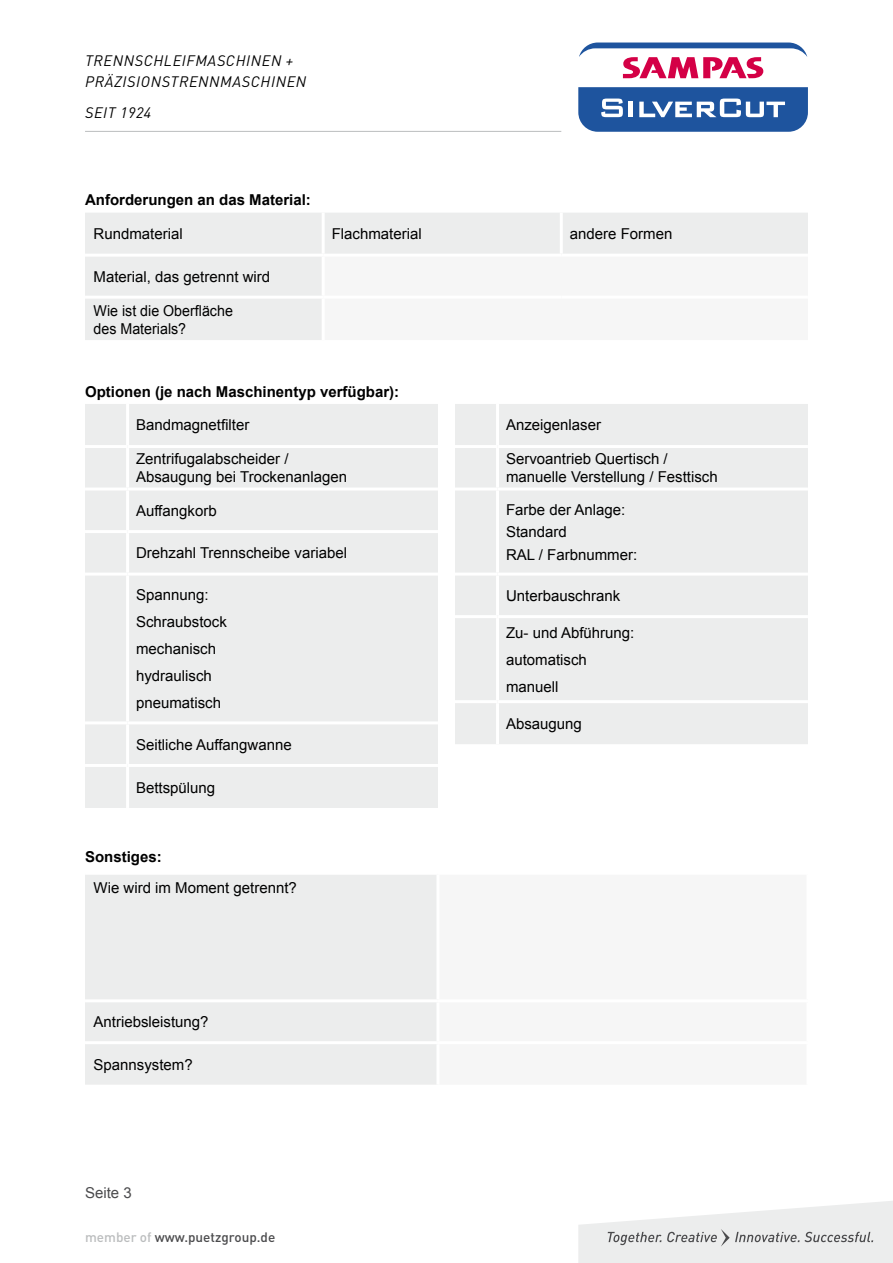
<style>
.page{position:relative;width:893px;height:1263px;background:#fff}
.page>*{position:absolute;margin:0;border:0;box-sizing:border-box;transform-origin:0 0}
.t1{font:15px/27px "Arial";color:#000}
.t2{font:700 15px "Arial";color:#000}
.t3{font:italic 15px/21px "DIN Pro";letter-spacing:.04em;color:#000}
.t4{font:15px/18px "Arial";color:#000;scale:.95 1}
.t5{font:15px "Arial";color:#4b4b4d}
.t6{font:500 13.5px "DIN Pro";color:#4b4b4d}
.s1{color:#bbbdbe}
</style>
<div class="page">
<svg style="left:578px;top:87px;width:230px;height:45px;background:#4370ae"></svg>
<svg style="left:579px;top:43px;width:228px;height:35px"></svg>
<svg style="left:578px;top:1201px;width:315px;height:62px"></svg>
<hr style="left:85px;top:131px;width:476px;height:1px;background:#bbbdbe">
<div style="left:85px;top:875px;width:351px;height:210px;background:#eceded"></div>
<hr style="left:85px;top:999px;width:353px;height:3px;background:#fff">
<hr style="left:85px;top:1041px;width:353px;height:3px;background:#fff">
<div style="left:85px;top:404px;width:353px;height:404px;background:#eceded"></div>
<hr style="left:85px;top:445px;width:43px;height:3px;background:#fff">
<hr style="left:128px;top:445px;width:310px;height:3px;background:#fff">
<hr style="left:85px;top:487px;width:43px;height:3px;background:#fff">
<hr style="left:128px;top:487px;width:310px;height:3px;background:#fff">
<hr style="left:85px;top:530px;width:43px;height:3px;background:#fff">
<hr style="left:128px;top:530px;width:310px;height:3px;background:#fff">
<hr style="left:85px;top:573px;width:43px;height:3px;background:#fff">
<hr style="left:128px;top:573px;width:310px;height:3px;background:#fff">
<hr style="left:126px;top:404px;width:3px;height:41px;background:#fff">
<hr style="left:126px;top:448px;width:3px;height:39px;background:#fff">
<hr style="left:126px;top:490px;width:3px;height:40px;background:#fff">
<hr style="left:126px;top:533px;width:3px;height:40px;background:#fff">
<hr style="left:126px;top:576px;width:3px;height:145px;background:#fff">
<hr style="left:126px;top:724px;width:3px;height:40px;background:#fff">
<hr style="left:126px;top:767px;width:3px;height:41px;background:#fff">
<hr style="left:85px;top:721px;width:43px;height:3px;background:#fff">
<hr style="left:128px;top:721px;width:310px;height:3px;background:#fff">
<hr style="left:85px;top:764px;width:43px;height:3px;background:#fff">
<hr style="left:128px;top:764px;width:310px;height:3px;background:#fff">
<div style="left:455px;top:404px;width:353px;height:340px;background:#eceded"></div>
<hr style="left:455px;top:445px;width:42px;height:3px;background:#fff">
<hr style="left:497px;top:445px;width:311px;height:3px;background:#fff">
<hr style="left:455px;top:487px;width:42px;height:3px;background:#fff">
<hr style="left:497px;top:487px;width:311px;height:3px;background:#fff">
<hr style="left:455px;top:573px;width:42px;height:3px;background:#fff">
<hr style="left:497px;top:573px;width:311px;height:3px;background:#fff">
<hr style="left:455px;top:615px;width:42px;height:3px;background:#fff">
<hr style="left:497px;top:615px;width:311px;height:3px;background:#fff">
<hr style="left:496px;top:404px;width:3px;height:41px;background:#fff">
<hr style="left:496px;top:448px;width:3px;height:39px;background:#fff">
<hr style="left:496px;top:490px;width:3px;height:83px;background:#fff">
<hr style="left:496px;top:576px;width:3px;height:39px;background:#fff">
<hr style="left:496px;top:618px;width:3px;height:82px;background:#fff">
<hr style="left:496px;top:703px;width:3px;height:41px;background:#fff">
<hr style="left:455px;top:700px;width:42px;height:3px;background:#fff">
<hr style="left:497px;top:700px;width:311px;height:3px;background:#fff">
<div style="left:85px;top:213px;width:723px;height:127px;background:#eceded"></div>
<div style="left:325px;top:257px;width:483px;height:83px;background:#f6f6f6"></div>
<hr style="left:322px;top:213px;width:3px;height:41px;background:#fff">
<hr style="left:560px;top:213px;width:3px;height:41px;background:#fff">
<hr style="left:322px;top:257px;width:3px;height:39px;background:#fff">
<hr style="left:322px;top:299px;width:3px;height:41px;background:#fff">
<hr style="left:85px;top:254px;width:238px;height:3px;background:#fff">
<hr style="left:323px;top:254px;width:238px;height:3px;background:#fff">
<hr style="left:561px;top:254px;width:247px;height:3px;background:#fff">
<hr style="left:85px;top:296px;width:238px;height:3px;background:#fff">
<hr style="left:323px;top:296px;width:238px;height:3px;background:#fff">
<hr style="left:561px;top:296px;width:247px;height:3px;background:#fff">
<p class="t3" style="left:85px;top:50px;width:223px">TRENNSCHLEIFMASCHINEN +<br>PRÄZISIONSTRENNMASCHINEN</p>
<p class="t3" style="left:85px;top:102px;width:68px">SEIT 1924</p>
<p class="t2" style="left:85px;top:189px;width:227px">Anforderungen an das Material:</p>
<p class="t1" style="left:94px;top:220px;width:91px">Rundmaterial</p>
<p class="t1" style="left:332px;top:220px;width:92px">Flachmaterial</p>
<p class="t1" style="left:570px;top:220px;width:104px">andere Formen</p>
<p class="t1" style="left:94px;top:263px;width:178px">Material, das getrennt wird</p>
<p class="t4" style="left:94px;top:302px;width:148px">Wie ist die Oberfläche des Materials?</p>
<p class="t2" style="left:85px;top:381px;width:316px">Optionen (je nach Maschinentyp verfügbar):</p>
<p class="t1" style="left:136px;top:411px;width:115px">Bandmagnetfilter</p>
<p class="t1" style="left:136px;top:450px;width:212px;line-height:18px">Zentrifugalabscheider /<br>Absaugung bei Trockenanlagen</p>
<p class="t1" style="left:136px;top:497px;width:82px">Auffangkorb</p>
<p class="t1" style="left:136px;top:540px;width:212px">Drehzahl Trennscheibe variabel</p>
<p class="t1" style="left:136px;top:581px;width:92px">Spannung:<br>Schraubstock mechanisch hydraulisch pneumatisch</p>
<p class="t1" style="left:136px;top:731px;width:157px">Seitliche Auffangwanne</p>
<p class="t1" style="left:136px;top:774px;width:81px">Bettspülung</p>
<p class="t2" style="left:85px;top:846px;width:78px">Sonstiges:</p>
<p class="t1" style="left:94px;top:874px;width:205px">Wie wird im Moment getrennt?</p>
<p class="t1" style="left:94px;top:1008px;width:117px">Antriebsleistung?</p>
<p class="t1" style="left:94px;top:1051px;width:101px">Spannsystem?</p>
<p class="t5" style="left:85px;top:1182px;width:48px">Seite 3</p>
<p class="t6" style="left:85px;top:1228px;width:192px"><span class="s1">member of</span> www.puetzgroup.de</p>
<p class="t1" style="left:506px;top:411px;width:97px">Anzeigenlaser</p>
<p class="t1" style="left:506px;top:450px;width:213px;line-height:18px">Servoantrieb Quertisch / manuelle Verstellung / Festtisch</p>
<p class="t1" style="left:506px;top:498px;width:133px;line-height:22.5px">Farbe der Anlage:<br>Standard<br>RAL / Farbnummer:</p>
<p class="t1" style="left:506px;top:582px;width:116px">Unterbauschrank</p>
<p class="t1" style="left:506px;top:619px;width:130px">Zu- und Abführung: automatisch manuell</p>
<p class="t1" style="left:506px;top:710px;width:77px">Absaugung</p>
</div>
